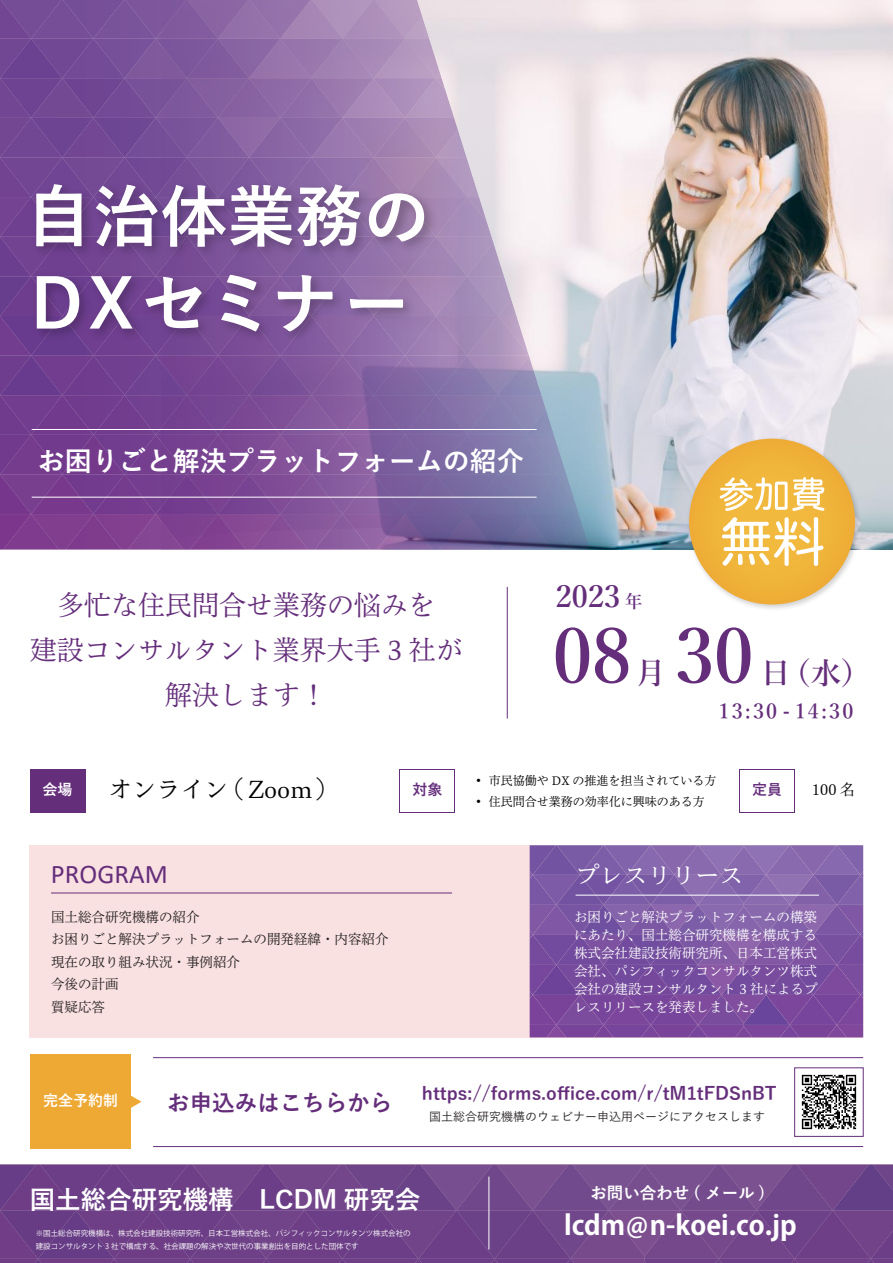
<style>
.page{position:relative;width:893px;height:1263px;background:#fff}
.page>*{position:absolute;margin:0;border:0;box-sizing:border-box;transform-origin:0 0}
.t1{font:600 75px "Yu Mincho";color:#652e7b}
.t2{font:700 67.5px/87px "Yu Gothic";color:#fff}
.t3{font:600 30.75px "Yu Mincho";color:#652e7b}
.t4{font:600 30px "Yu Mincho";color:#652e7b}
.t5{font:27px/45px "Toppan Bunkyu Mincho Pr 6 N R";color:#652e7b;text-align:center}
.t6{font:700 27px "Yu Gothic";color:#fff}
.t7{font:700 27px "Koz Go Pr 6 N";color:#fff}
.t8{font:27px "Calibri";color:#652e7b}
.t9{font:700 25.5px "Yu Gothic";color:#fff}
.t10{font:24px "Toppan Bunkyu Mincho Pr 6 N R";color:#030303}
.t11{font:24px "Toppan Bunkyu Mincho Pr 6 N R";color:#fff}
.t12{font:700 22.5px "Yu Gothic";color:#652e7b}
.t13{font:600 21px "Yu Mincho";letter-spacing:.1em;color:#652e7b}
.t14{font:700 18px "Yu Gothic";color:#652e7b}
.t15{font:700 16.5px "Yu Gothic";color:#fff}
.t16{font:700 15px "Yu Gothic";color:#fff}
.t17{font:15px "Toppan Bunkyu Mincho Pr 6 N R";color:#030303}
.t18{font:700 15px "Yu Gothic";color:#652e7b}
.t19{font:13.5px/18px "Toppan Bunkyu Mincho Pr 6 N R";color:#fff;text-align:justify}
.t20{font:13.5px/22.5px "Toppan Bunkyu Mincho Pr 6 N R";color:#231f20}
.t21{font:12px "Toppan Bunkyu Mincho Pr 6 N R";color:#030303}
.t22{font:500 12px "Yu Gothic";color:#231f20}
.t23{font:7.5px/13.2px "Koz Go Pr 6 N";color:#fff}
.s1{font-size:18px}
</style>
<div class="page">
<img style="left:590px;top:0;width:303px;height:549px">
<svg style="left:0;top:0;width:590px;height:550px;background:#9475ab"></svg>
<hr style="left:507px;top:587px;width:1px;height:131px;background:#652e7b">
<svg style="left:0;top:1165px;width:893px;height:98px;background:#704489"></svg>
<div style="left:30px;top:845px;width:833px;height:192px;background:#f9e0e1"></div>
<svg style="left:530px;top:845px;width:333px;height:192px;background:#7e57a4"></svg>
<svg style="left:131px;top:1095px;width:11px;height:13px"></svg>
<hr style="left:489px;top:1176px;width:1px;height:73px;background:#fff">
<img style="left:16px;top:173px;width:431px;height:194px">
<div style="left:30px;top:769px;width:55px;height:44px;background:#652e7b"></div>
<div style="left:30px;top:1054px;width:101px;height:95px;background:#eea934"></div>
<div style="left:400px;top:769px;width:55px;height:44px;background:#652e7b"></div>
<div style="left:400px;top:770px;width:54px;height:42px;background:#fff"></div>
<div style="left:739px;top:769px;width:56px;height:44px;background:#652e7b"></div>
<div style="left:740px;top:770px;width:54px;height:42px;background:#fff"></div>
<hr style="left:51px;top:893px;width:401px;height:1px;background:#652e7b">
<hr style="left:576px;top:895px;width:243px;height:1px;background:#fff">
<hr style="left:153px;top:1057px;width:710px;height:1px;background:#652e7b">
<hr style="left:153px;top:1146px;width:710px;height:1px;background:#652e7b">
<div style="left:794px;top:1067px;width:69px;height:70px;border:1px solid #652e7b"></div>
<img style="left:685px;top:434px;width:179px;height:175px">
<div style="left:689px;top:439px;width:166px;height:165px;background:#efb139;border-radius:50%"></div>
<svg style="left:720px;top:477px;width:104px;height:34px"></svg>
<svg style="left:722px;top:517px;width:101px;height:49px"></svg>
<hr style="left:32px;top:429px;width:505px;height:1px;background:#fff">
<hr style="left:32px;top:497px;width:505px;height:1px;background:#fff">
<img style="left:801px;top:1074px;width:56px;height:56px">
<h2 class="t2" style="left:25px;top:175px;width:406px">自治体業務の<br>DXセミナー</h2>
<h3 class="t6" style="left:38px;top:446px;width:487px">お困りごと解決プラットフォームの紹介</h3>
<h3 class="t5" style="left:30px;top:579px;width:435px">多忙な住民問合せ業務の悩みを<br>建設コンサルタント業界大手 3 社が解決します！</h3>
<h3 class="t3" style="left:556px;top:580px;width:88px">2023 <span class="s1">年</span></h3>
<h1 class="t1" style="left:553px;top:614px;width:80px">08</h1>
<h3 class="t4" style="left:636px;top:656px;width:31px">月</h3>
<h1 class="t1" style="left:675px;top:614px;width:80px">30</h1>
<h3 class="t4" style="left:761px;top:656px;width:112px">日（水）</h3>
<h3 class="t13" style="left:719px;top:699px;width:136px">13:30 - 14:30</h3>
<p class="t16" style="left:43px;top:781px;width:31px">会場</p>
<p class="t21" style="left:476px;top:769px;width:242px">• 市民協働や DX の推進を担当されている方</p>
<p class="t21" style="left:476px;top:790px;width:230px">• 住民問合せ業務の効率化に興味のある方</p>
<h3 class="t10" style="left:108px;top:766px;width:233px">オンライン　（ Zoom）</h3>
<p class="t17" style="left:812px;top:775px;width:45px">100 名</p>
<p class="t18" style="left:412px;top:781px;width:31px">対象</p>
<p class="t18" style="left:752px;top:781px;width:32px">定員</p>
<h3 class="t8" style="left:51px;top:855px;width:118px">PROGRAM</h3>
<h3 class="t11" style="left:576px;top:853px;width:170px">プレスリリース</h3>
<p class="t19" style="left:574px;top:906px;width:245px">お困りごと解決プラットフォームの構築にあたり、国土総合研究機構を構成する株式会社建設技術研究所、日本工営株式会社、パシフィックコンサルタンツ株式会社の建設コンサルタント 3 社によるプレスリリースを発表しました。</p>
<p class="t20" style="left:51px;top:904px;width:339px">国土総合研究機構の紹介<br>お困りごと解決プラットフォームの開発経緯・内容紹介現在の取り組み状況・事例紹介<br>今後の計画<br>質疑応答</p>
<p class="t16" style="left:43px;top:1092px;width:77px">完全予約制</p>
<h3 class="t12" style="left:167px;top:1090px;width:227px">お申込みはこちらから</h3>
<h3 class="t14" style="left:422px;top:1084px;width:356px">https://forms.office.com/r/tM1tFDSnBT</h3>
<p class="t22" style="left:429px;top:1105px;width:337px">国土総合研究機構のウェビナー申込用ページにアクセスします</p>
<h3 class="t9" style="left:30px;top:1185px;width:392px">国土総合研究機構　LCDM 研究会</h3>
<p class="t23" style="left:36px;top:1226px;width:377px">※国土総合研究機構は、株式会社建設技術研究所、日本工営株式会社、パシフィックコンサルタンツ株式会社の建設コンサルタント 3 社で構成する、社会課題の解決や次世代の事業創出を目的とした団体です</p>
<p class="t15" style="left:590px;top:1183px;width:177px">お問い合わせ ( メール )</p>
<h3 class="t7" style="left:564px;top:1210px;width:234px">lcdm@n-koei.co.jp</h3>
</div>
